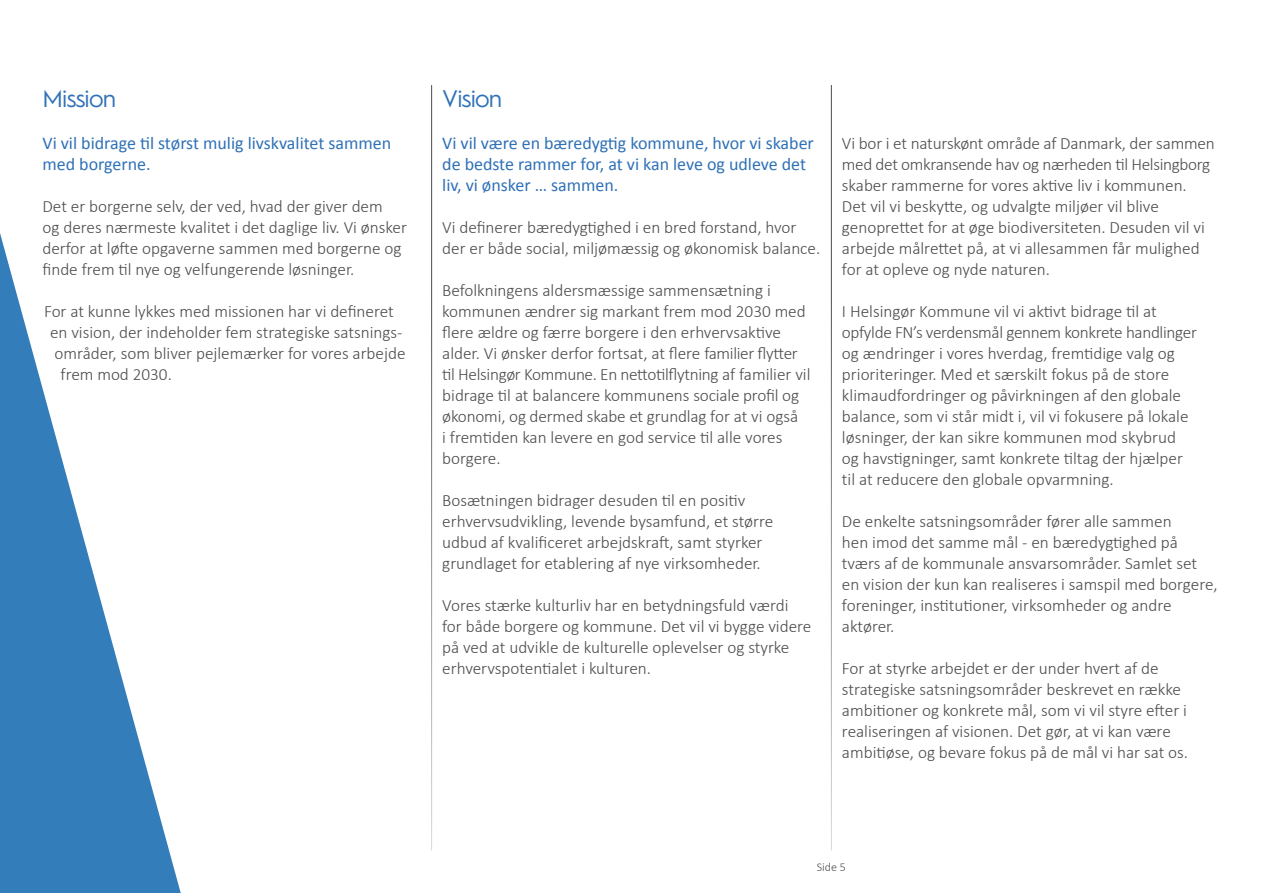
<style>
.page{position:relative;width:1263px;height:893px;background:#fff}
.page>*{position:absolute;margin:0;border:0;box-sizing:border-box;transform-origin:0 0}
.t1{font:24px "Hurme Geometric Sans 1";letter-spacing:-.02em;color:#2f71b7}
.t2{font:18px/21px "Calibri";color:#2f71b7}
.t3{font:300 17.25px/21px "Calibri";color:#4b4c4d}
.t4{font:300 12px "Calibri";color:#4b4c4d}
</style>
<div class="page">
<svg style="left:0;top:233px;width:181px;height:660px"></svg>
<hr style="left:431px;top:85px;width:1px;height:765px;background:#4b4c4d">
<hr style="left:831px;top:85px;width:1px;height:765px;background:#4b4c4d">
<p class="t1" style="left:43px;top:82px;width:75px">Mission</p>
<p class="t2" style="left:43px;top:133px;width:350px">Vi vil bidrage til størst mulig livskvalitet sammen</p>
<p class="t2" style="left:43px;top:154px;width:110px">med borgerne.</p>
<p class="t3" style="left:43px;top:195px;width:342px">Det er borgerne selv, der ved, hvad der giver dem</p>
<p class="t3" style="left:43px;top:216px;width:366px">og deres nærmeste kvalitet i det daglige liv. Vi ønsker derfor at løfte opgaverne sammen med borgerne og finde frem til nye og velfungerende løsninger.</p>
<p class="t3" style="left:44px;top:300px;width:351px">For at kunne lykkes med missionen har vi defineret</p>
<p class="t3" style="left:50px;top:321px;width:354px">en vision, der indeholder fem strategiske satsnings-</p>
<p class="t3" style="left:55px;top:342px;width:352px">områder, som bliver pejlemærker for vores arbejde</p>
<p class="t3" style="left:61px;top:363px;width:113px">frem mod 2030.</p>
<p class="t1" style="left:442px;top:82px;width:61px">Vision</p>
<p class="t2" style="left:442px;top:133px;width:373px">Vi vil være en bæredygtig kommune, hvor vi skaber</p>
<p class="t2" style="left:442px;top:154px;width:365px">de bedste rammer for, at vi kan leve og udleve det liv, vi ønsker … sammen.</p>
<p class="t3" style="left:442px;top:216px;width:380px">Vi definerer bæredygtighed i en bred forstand, hvor der er både social, miljømæssig og økonomisk balance.</p>
<p class="t3" style="left:442px;top:279px;width:330px">Befolkningens aldersmæssige sammensætning i</p>
<p class="t3" style="left:442px;top:300px;width:370px">kommunen ændrer sig markant frem mod 2030 med flere ældre og færre borgere i den erhvervsaktive alder. Vi ønsker derfor fortsat, at flere familier flytter til Helsingør Kommune. En nettotilflytning af familier vil bidrage til at balancere kommunens sociale profil og økonomi, og dermed skabe et grundlag for at vi også<br>i fremtiden kan levere en god service til alle vores borgere.</p>
<p class="t3" style="left:442px;top:489px;width:305px">Bosætningen bidrager desuden til en positiv</p>
<p class="t3" style="left:442px;top:510px;width:332px">erhvervsudvikling, levende bysamfund, et større</p>
<p class="t3" style="left:442px;top:531px;width:322px">udbud af kvalificeret arbejdskraft, samt styrker</p>
<p class="t3" style="left:442px;top:552px;width:320px">grundlaget for etablering af nye virksomheder.</p>
<p class="t3" style="left:442px;top:594px;width:348px">Vores stærke kulturliv har en betydningsfuld værdi</p>
<p class="t3" style="left:442px;top:615px;width:371px">for både borgere og kommune. Det vil vi bygge videre på ved at udvikle de kulturelle oplevelser og styrke erhvervspotentialet i kulturen.</p>
<p class="t3" style="left:842px;top:132px;width:374px">Vi bor i et naturskønt område af Danmark, der sammen med det omkransende hav og nærheden til Helsingborg skaber rammerne for vores aktive liv i kommunen.<br>Det vil vi beskytte, og udvalgte miljøer vil blive genoprettet for at øge biodiversiteten. Desuden vil vi arbejde målrettet på, at vi allesammen får mulighed for at opleve og nyde naturen.</p>
<p class="t3" style="left:842px;top:300px;width:356px">I Helsingør Kommune vil vi aktivt bidrage til at opfylde FN’s verdensmål gennem konkrete handlinger og ændringer i vores hverdag, fremtidige valg og</p>
<p class="t3" style="left:842px;top:363px;width:329px">prioriteringer. Med et særskilt fokus på de store</p>
<p class="t3" style="left:842px;top:384px;width:341px">klimaudfordringer og påvirkningen af den globale</p>
<p class="t3" style="left:842px;top:405px;width:348px">balance, som vi står midt i, vil vi fokusere på lokale</p>
<p class="t3" style="left:842px;top:426px;width:336px">løsninger, der kan sikre kommunen mod skybrud</p>
<p class="t3" style="left:842px;top:447px;width:343px">og havstigninger, samt konkrete tiltag der hjælper</p>
<p class="t3" style="left:842px;top:468px;width:273px">til at reducere den globale opvarmning.</p>
<p class="t3" style="left:842px;top:510px;width:331px">De enkelte satsningsområder fører alle sammen</p>
<p class="t3" style="left:842px;top:531px;width:337px">hen imod det samme mål - en bæredygtighed på</p>
<p class="t3" style="left:842px;top:552px;width:377px">tværs af de kommunale ansvarsområder. Samlet set en vision der kun kan realiseres i samspil med borgere, foreninger, institutioner, virksomheder og andre</p>
<p class="t3" style="left:842px;top:615px;width:54px">aktører.</p>
<p class="t3" style="left:842px;top:657px;width:318px">For at styrke arbejdet er der under hvert af de</p>
<p class="t3" style="left:842px;top:678px;width:340px">strategiske satsningsområder beskrevet en række</p>
<p class="t3" style="left:842px;top:699px;width:346px">ambitioner og konkrete mål, som vi vil styre efter i realiseringen af visionen. Det gør, at vi kan være</p>
<p class="t3" style="left:842px;top:741px;width:348px">ambitiøse, og bevare fokus på de mål vi har sat os.</p>
<p class="t4" style="left:817px;top:859px;width:30px">Side 5</p>
</div>
